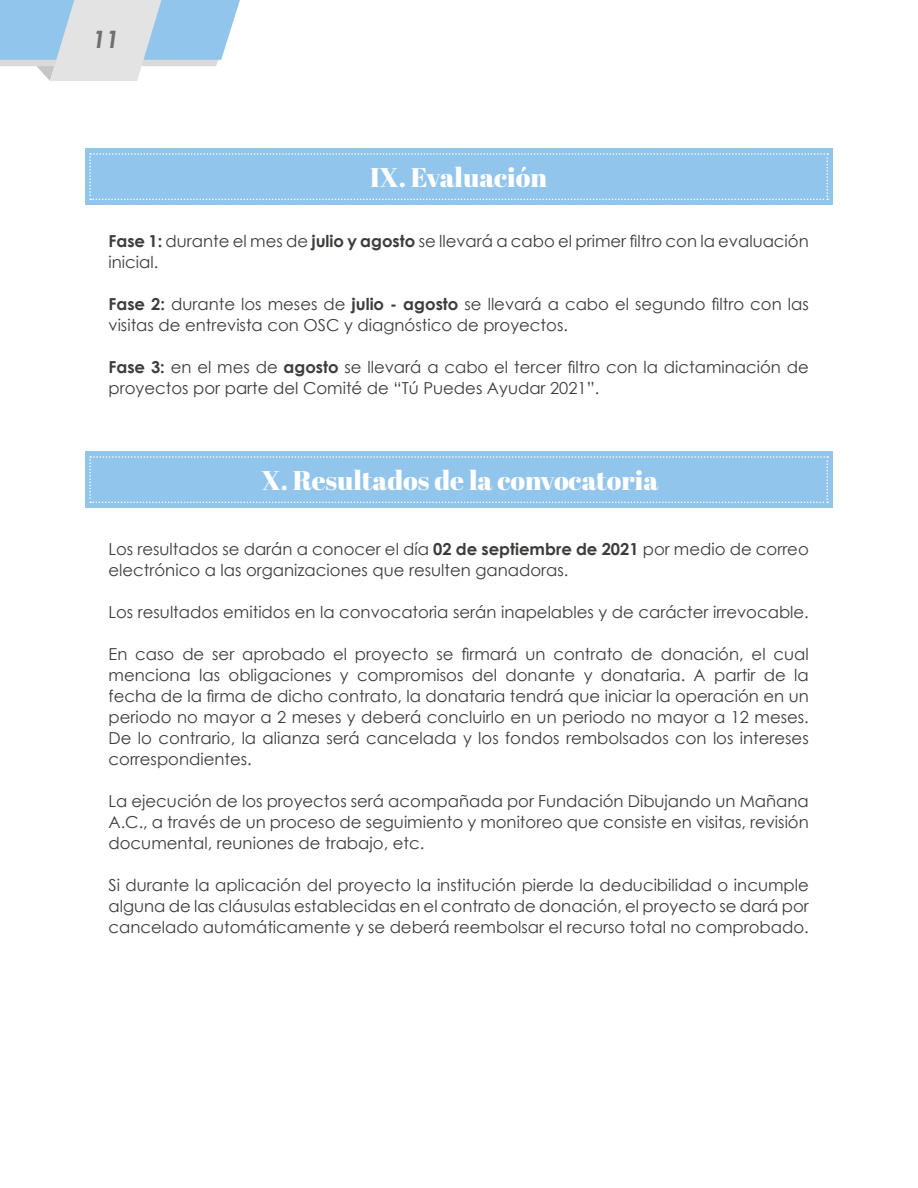
<style>
.page{position:relative;width:918px;height:1188px;background:#fff}
.page>*{position:absolute;margin:0;border:0;box-sizing:border-box;transform-origin:0 0}
.t1{font:27px "Abril Fatface";color:#fff}
.t2{font:italic 700 24px "Century Gothic";color:#706f6f}
.t3{font:16.5px/21px "Century Gothic";color:#3c3c3b}
.s1{font-weight:700}
</style>
<div class="page">
<svg style="left:0;top:0;width:240px;height:81px;background:#c2d8ea"></svg>
<div style="left:85px;top:149px;width:748px;height:56px;background:#92c5ec"></div>
<svg style="left:89px;top:153px;width:739px;height:47px"></svg>
<div style="left:85px;top:452px;width:748px;height:56px;background:#92c5ec"></div>
<svg style="left:89px;top:456px;width:739px;height:47px"></svg>
<h2 class="t2" style="left:92px;top:21px;width:28px">11</h2>
<h1 class="t1" style="left:370px;top:158px;width:178px">IX. Evaluación</h1>
<p class="t3" style="left:109px;top:230px;width:702px"><span class="s1">Fase 1:</span> durante el mes de <span class="s1">julio y agosto</span> se llevará a cabo el primer filtro con la evaluación inicial.</p>
<p class="t3" style="left:109px;top:293px;width:702px"><span class="s1">Fase 2:</span> durante los meses de <span class="s1">julio - agosto</span> se llevará a cabo el segundo filtro con las visitas de entrevista con OSC y diagnóstico de proyectos.</p>
<p class="t3" style="left:109px;top:356px;width:702px"><span class="s1">Fase 3:</span> en el mes de <span class="s1">agosto</span> se llevará a cabo el tercer filtro con la dictaminación de proyectos por parte del Comité de “Tú Puedes Ayudar 2021”.</p>
<h1 class="t1" style="left:262px;top:461px;width:398px">X. Resultados de la convocatoria</h1>
<p class="t3" style="left:109px;top:538px;width:702px">Los resultados se darán a conocer el día <span class="s1">02 de septiembre de 2021</span> por medio de correo electrónico a las organizaciones que resulten ganadoras.</p>
<p class="t3" style="left:109px;top:601px;width:702px">Los resultados emitidos en la convocatoria serán inapelables y de carácter irrevocable.</p>
<p class="t3" style="left:109px;top:643px;width:702px;text-align:justify">En caso de ser aprobado el proyecto se firmará un contrato de donación, el cual menciona las obligaciones y compromisos del donante y donataria. A partir de la fecha de la firma de dicho contrato, la donataria tendrá que iniciar la operación en un periodo no mayor a 2 meses y deberá concluirlo en un periodo no mayor a 12 meses.<br>De lo contrario, la alianza será cancelada y los fondos rembolsados con los intereses correspondientes.</p>
<p class="t3" style="left:109px;top:790px;width:702px;text-align:justify">La ejecución de los proyectos será acompañada por Fundación Dibujando un Mañana A.C., a través de un proceso de seguimiento y monitoreo que consiste en visitas, revisión documental, reuniones de trabajo, etc.</p>
<p class="t3" style="left:109px;top:874px;width:702px;text-align:justify">Si durante la aplicación del proyecto la institución pierde la deducibilidad o incumple alguna de las cláusulas establecidas en el contrato de donación, el proyecto se dará por cancelado automáticamente y se deberá reembolsar el recurso total no comprobado.</p>
</div>
